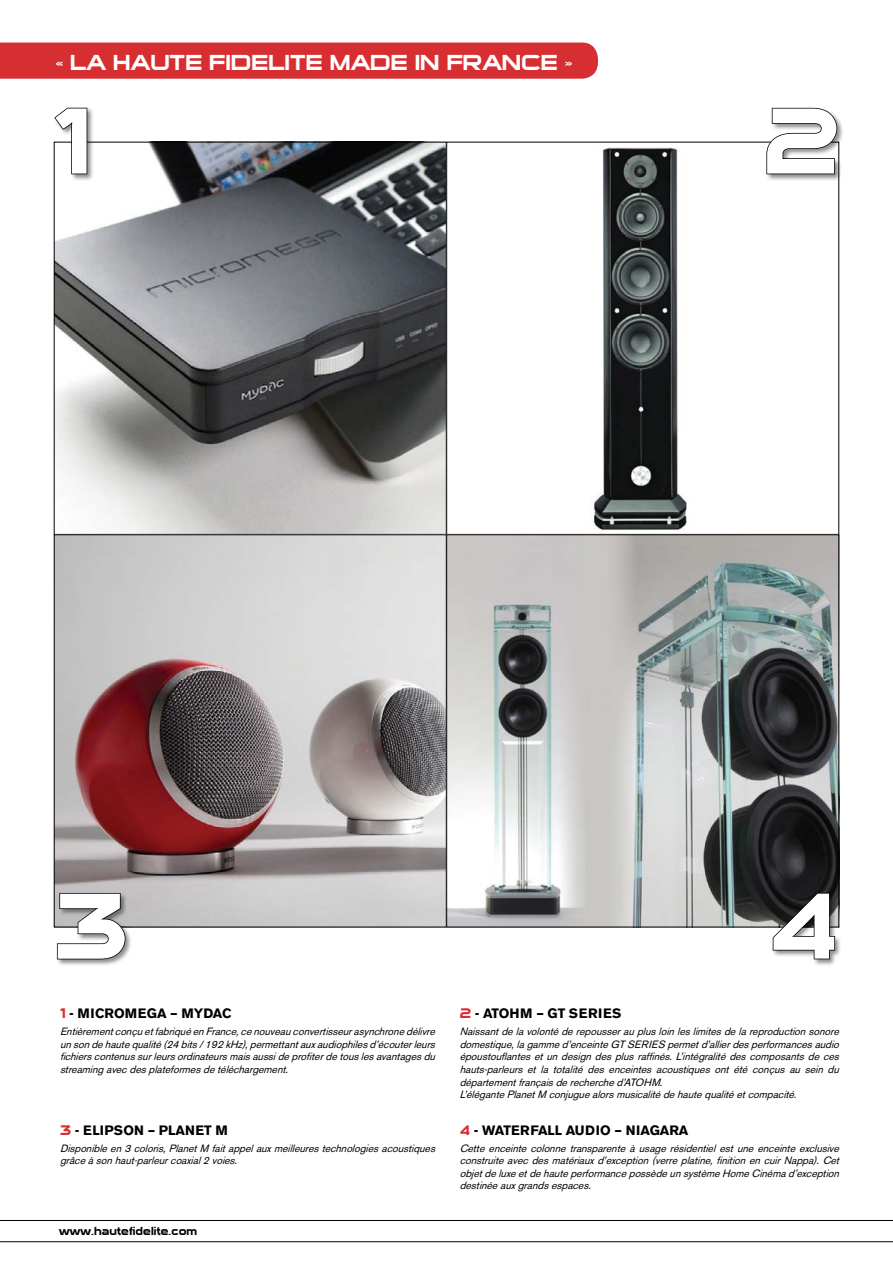
<style>
.page{position:relative;width:893px;height:1263px;background:#fff}
.page>*{position:absolute;margin:0;border:0;box-sizing:border-box;transform-origin:0 0}
.t1{font:90px "Sui Generis";color:#fff}
.t2{font:21px "Sui Generis";color:#fff}
.t3{font:700 13.5px "Akzidenz Grotesk BE";color:#000}
.t4{font:700 13.5px "Akzidenz Grotesk BE";letter-spacing:.04em;color:#000}
.t5{font:italic 10.5px/12.6px "Akzidenz Grotesk BE";color:#000;text-align:justify}
.t6{font:10.5px "Sui Generis";letter-spacing:.01em;color:#000}
.s1{font-family:"Sui Generis";font-weight:400;color:#d72e31}
</style>
<div class="page">
<hr style="left:0;top:1220px;width:893px;height:1px;background:#000">
<hr style="left:0;top:1241px;width:893px;height:1px;background:#000">
<div style="left:0;top:43px;width:598px;height:36px;background:#d72e31"></div>
<img style="left:56px;top:144px;width:781px;height:781px">
<div style="left:53px;top:107px;width:42px;height:74px;background:#000;opacity:.45"></div>
<svg style="left:53px;top:107px;width:35px;height:68px"></svg>
<div style="left:771px;top:892px;width:71px;height:74px;background:#000;opacity:.45"></div>
<svg style="left:772px;top:892px;width:64px;height:68px;background:#5c5c5d"></svg>
<div style="left:56px;top:893px;width:77px;height:73px;background:#000;opacity:.45"></div>
<svg style="left:56px;top:892px;width:76px;height:68px;background:#909090"></svg>
<div style="left:766px;top:108px;width:79px;height:73px;background:#000;opacity:.45"></div>
<svg style="left:760px;top:107px;width:78px;height:68px"></svg>
<p class="t2" style="left:55px;top:51px;width:519px">« LA HAUTE FIDELITE MADE IN FRANCE »</p>
<p class="t1" style="left:54px;top:94px;width:38px">1</p>
<p class="t1" style="left:763px;top:94px;width:77px">2</p>
<p class="t1" style="left:54px;top:879px;width:76px">3</p>
<p class="t1" style="left:769px;top:879px;width:71px">4</p>
<p class="t3" style="left:60px;top:1006px;width:173px"><span class="s1">1</span> - MICROMEGA – MYDAC</p>
<p class="t5" style="left:60px;top:1025px;width:380px">EntièrementconçuetfabriquéenFrance,cenouveauconvertisseurasynchronedélivre unsondehautequalité(24bits/192kHz),permettantauxaudiophilesd’écouterleurs fichierscontenussurleursordinateursmaisaussideprofiterdetouslesavantagesdu streamingavecdesplateformesdetéléchargement.</p>
<p class="t3" style="left:60px;top:1122px;width:169px"><span class="s1">3</span> - ELIPSON – PLANET M</p>
<p class="t5" style="left:60px;top:1142px;width:380px">Disponibleen3coloris,PlanetM faitappelauxmeilleurestechnologiesacoustiques grâceàsonhaut-parleurcoaxial2voies.</p>
<p class="t6" style="left:59px;top:1225px;width:140px">www.hautefidelite.com</p>
<p class="t4" style="left:460px;top:1006px;width:163px"><span class="s1">2</span> - ATOHM – GT SERIES</p>
<p class="t5" style="left:460px;top:1025px;width:384px">Naissantdelavolontéderepousserauplusloinleslimitesdelareproductionsonore domestique,lagammed’enceinteGTSERIES permetd’allierdesperformancesaudio époustouflantesetundesigndesplusraffinés.L’intégralitédescomposantsdeces hauts-parleurs et la totalité des enceintes acoustiques ont été conçus au sein du départementfrançaisderecherched’ATOHM.</p>
<p class="t5" style="left:460px;top:1088px;width:341px">L’élégantePlanetM conjuguealorsmusicalitédehautequalitéetcompacité.</p>
<p class="t3" style="left:460px;top:1122px;width:230px"><span class="s1">4</span> - WATERFALL AUDIO – NIAGARA</p>
<p class="t5" style="left:460px;top:1142px;width:384px">Cette enceinte colonne transparente à usage résidentiel est une enceinte exclusive construiteavecdesmatériauxd’exception(verreplatine,finitionencuirNappa).Cet objetdeluxeetdehauteperformancepossèdeunsystèmeHomeCinémad’exception destinéeauxgrandsespaces.</p>
</div>
